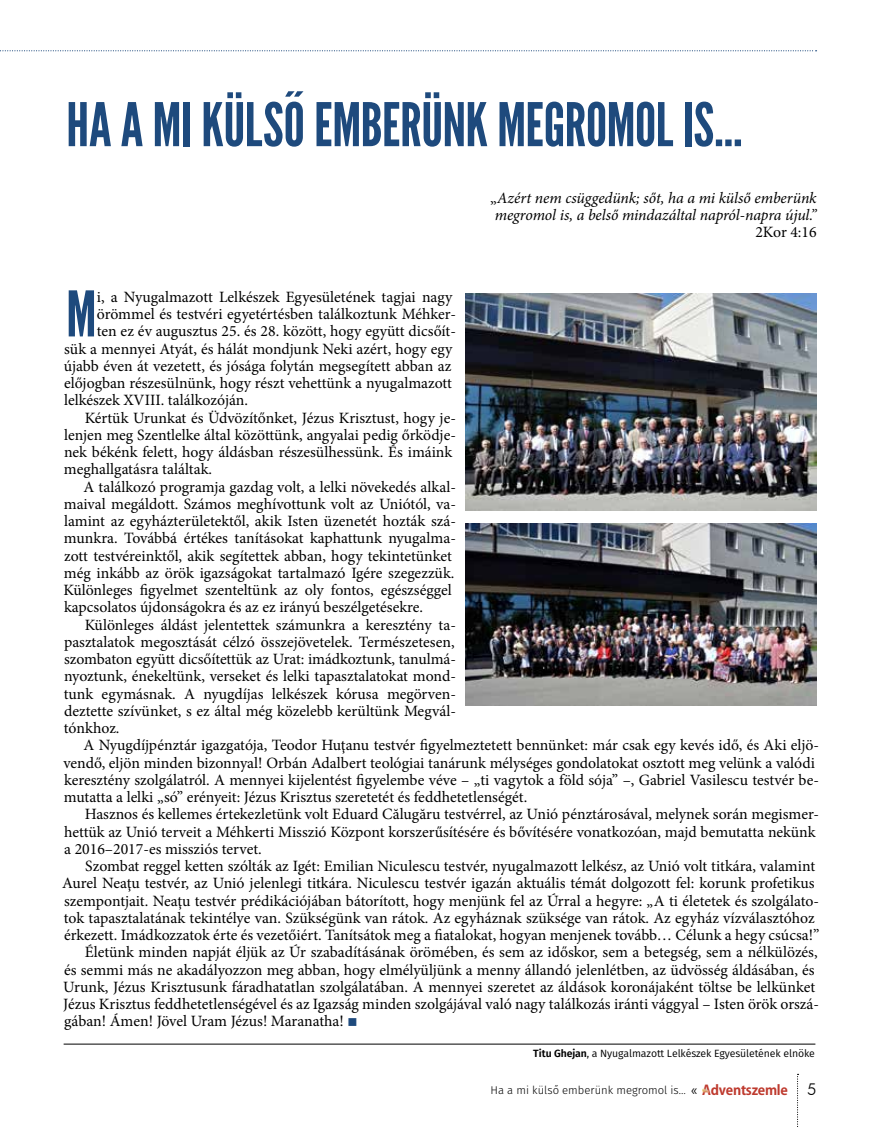
<style>
.page{position:relative;width:872px;height:1127px;background:#fff}
.page>*{position:absolute;margin:0;border:0;box-sizing:border-box;transform-origin:0 0}
.t1{font:62.7px "League Gothic";color:#1e4a7d}
.t2{font:60px "League Gothic";letter-spacing:-.01em;color:#1e4a7d}
.t3{font:15.75px "Minion Pro";color:#000}
.t4{font:italic 15.75px/17.2px "Minion Pro";letter-spacing:-.005em;color:#000}
.t5{font:300 11.25px "Fira Sans";color:#000}
.t6{font:10.5px "Fira Sans";letter-spacing:-.01em;color:#000}
.s1{font-style:normal}
.s2{color:#1e4a7d}
.s3{font-weight:600}
.s4{font-family:"Koz Go Pr 6 N";font-weight:400;font-size:13.5px}
.s5{font-family:"Koz Go Pr 6 N";font-weight:700;font-size:13.5px;color:#be3a2e}
.s6{font-family:"Futura BT";font-size:16.5px}
</style>
<div class="page">
<svg style="left:0;top:50px;width:816px;height:1px"></svg>
<hr style="left:64px;top:1044px;width:751px;height:1px;background:#000">
<img style="left:466px;top:523px;width:350px;height:183px">
<img style="left:466px;top:293px;width:350px;height:217px">
<svg style="left:797px;top:1074px;width:1px;height:53px"></svg>
<svg style="left:702px;top:1088px;width:6px;height:4px"></svg>
<h2 class="t2" style="left:66px;top:89px;width:678px">HA A MI KÜLSŐ EMBERÜNK MEGROMOL IS…</h2>
<p class="t4" style="left:490px;top:189px;width:328px"><span class="s1">„</span>Azért nem csüggedünk; sőt, ha a mi külső emberünk megromol is, a belső mindazáltal napról-napra újul.”</p>
<p class="t3" style="left:755px;top:222px;width:63px">2Kor 4:16</p>
<h1 class="t1" style="left:66px;top:277px;width:27px">M</h1>
<p class="t3" style="left:97px;top:286px;width:357px">i, a Nyugalmazott Lelkészek Egyesületének tagjai nagy</p>
<p class="t3" style="left:97px;top:304px;width:360px">örömmel és testvéri egyetértésben találkoztunk Méhker-</p>
<p class="t3" style="left:97px;top:321px;width:361px">ten ez év augusztus 25. és 28. között, hogy együtt dicsőít-</p>
<p class="t3" style="left:64px;top:338px;width:390px">sük a mennyei Atyát, és hálát mondjunk Neki azért, hogy egy</p>
<p class="t3" style="left:64px;top:355px;width:389px">újabb éven át vezetett, és jósága folytán megsegített abban az</p>
<p class="t3" style="left:64px;top:373px;width:389px">előjogban részesülnünk, hogy részt vehettünk a nyugalmazott</p>
<p class="t3" style="left:64px;top:390px;width:186px">lelkészek XVIII. találkozóján.</p>
<p class="t3" style="left:85px;top:407px;width:373px">Kértük Urunkat és Üdvözítőnket, Jézus Krisztust, hogy je-</p>
<p class="t3" style="left:64px;top:424px;width:393px">lenjen meg Szentlelke által közöttünk, angyalai pedig őrködje-</p>
<p class="t3" style="left:64px;top:442px;width:390px">nek békénk felett, hogy áldásban részesülhessünk. És imáink</p>
<p class="t3" style="left:64px;top:459px;width:150px">meghallgatásra találtak.</p>
<p class="t3" style="left:83px;top:476px;width:374px">A találkozó programja gazdag volt, a lelki növekedés alkal-</p>
<p class="t3" style="left:64px;top:493px;width:394px">maival megáldott. Számos meghívottunk volt az Uniótól, va-</p>
<p class="t3" style="left:64px;top:511px;width:393px">lamint az egyházterületektől, akik Isten üzenetét hozták szá-</p>
<p class="t3" style="left:64px;top:528px;width:393px">munkra. Továbbá értékes tanításokat kaphattunk nyugalma-</p>
<p class="t3" style="left:64px;top:545px;width:389px">zott testvéreinktől, akik segítettek abban, hogy tekintetünket</p>
<p class="t3" style="left:64px;top:562px;width:392px">még inkább az örök igazságokat tartalmazó Igére szegezzük.</p>
<p class="t3" style="left:63px;top:579px;width:390px">Különleges figyelmet szenteltünk az oly fontos, egészséggel</p>
<p class="t3" style="left:64px;top:597px;width:360px">kapcsolatos újdonságokra és az ez irányú beszélgetésekre.</p>
<p class="t3" style="left:85px;top:614px;width:373px">Különleges áldást jelentettek számunkra a keresztény ta-</p>
<p class="t3" style="left:64px;top:631px;width:392px">pasztalatok megosztását célzó összejövetelek. Természetesen,</p>
<p class="t3" style="left:64px;top:648px;width:393px">szombaton együtt dicsőítettük az Urat: imádkoztunk, tanulmá-</p>
<p class="t3" style="left:64px;top:666px;width:393px">nyoztunk, énekeltünk, verseket és lelki tapasztalatokat mond-</p>
<p class="t3" style="left:64px;top:683px;width:394px">tunk egymásnak. A nyugdíjas lelkészek kórusa megörven-</p>
<p class="t3" style="left:64px;top:700px;width:391px">deztette szívünket, s ez által még közelebb kerültünk Megvál-</p>
<p class="t3" style="left:64px;top:717px;width:57px">tónkhoz.</p>
<p class="t3" style="left:83px;top:735px;width:737px">A Nyugdíjpénztár igazgatója, Teodor Huţanu testvér figyelmeztetett bennünket: már csak egy kevés idő, és Aki eljö-</p>
<p class="t3" style="left:63px;top:752px;width:753px">vendő, eljön minden bizonnyal! Orbán Adalbert teológiai tanárunk mélységes gondolatokat osztott meg velünk a valódi</p>
<p class="t3" style="left:64px;top:769px;width:756px">keresztény szolgálatról. A mennyei kijelentést figyelembe véve – „ti vagytok a föld sója” –, Gabriel Vasilescu testvér be-</p>
<p class="t3" style="left:64px;top:786px;width:465px">mutatta a lelki „só” erényeit: Jézus Krisztus szeretetét és feddhetetlenségét.</p>
<p class="t3" style="left:85px;top:804px;width:736px">Hasznos és kellemes értekezletünk volt Eduard Călugăru testvérrel, az Unió pénztárosával, melynek során megismer-</p>
<p class="t3" style="left:64px;top:821px;width:753px">hettük az Unió terveit a Méhkerti Misszió Központ korszerűsítésére és bővítésére vonatkozóan, majd bemutatta nekünk</p>
<p class="t3" style="left:64px;top:838px;width:199px">a 2016–2017-es missziós tervet.</p>
<p class="t3" style="left:85px;top:855px;width:731px">Szombat reggel ketten szólták az Igét: Emilian Niculescu testvér, nyugalmazott lelkész, az Unió volt titkára, valamint</p>
<p class="t3" style="left:62px;top:873px;width:754px">Aurel Neaţu testvér, az Unió jelenlegi titkára. Niculescu testvér igazán aktuális témát dolgozott fel: korunk profetikus</p>
<p class="t3" style="left:64px;top:890px;width:756px">szempontjait. Neaţu testvér prédikációjában bátorított, hogy menjünk fel az Úrral a hegyre: „A ti életetek és szolgálato-</p>
<p class="t3" style="left:64px;top:907px;width:752px">tok tapasztalatának tekintélye van. Szükségünk van rátok. Az egyháznak szüksége van rátok. Az egyház vízválasztóhoz</p>
<p class="t3" style="left:64px;top:924px;width:756px">érkezett. Imádkozzatok érte és vezetőiért. Tanítsátok meg a fiatalokat, hogyan menjenek tovább… Célunk a hegy csúcsa!”</p>
<p class="t3" style="left:85px;top:942px;width:734px">Életünk minden napját éljük az Úr szabadításának örömében, és sem az időskor, sem a betegség, sem a nélkülözés,</p>
<p class="t3" style="left:64px;top:959px;width:752px">és semmi más ne akadályozzon meg abban, hogy elmélyüljünk a menny állandó jelenlétben, az üdvösség áldásában, és</p>
<p class="t3" style="left:63px;top:976px;width:753px">Urunk, Jézus Krisztusunk fáradhatatlan szolgálatában. A mennyei szeretet az áldások koronájaként töltse be lelkünket</p>
<p class="t3" style="left:63px;top:993px;width:757px">Jézus Krisztus feddhetetlenségével és az Igazság minden szolgájával való nagy találkozás iránti vággyal – Isten örök orszá-</p>
<p class="t3" style="left:64px;top:1011px;width:295px">gában! Ámen! Jövel Uram Jézus! Maranatha! <span class="s2">■</span></p>
<p class="t6" style="left:533px;top:1046px;width:283px"><span class="s3">Titu Ghejan</span>, a Nyugalmazott Lelkészek Egyesületének elnöke</p>
<p class="t5" style="left:490px;top:1082px;width:327px">Ha a mi külső emberünk megromol is… <span class="s4">«</span> <span class="s5">Adventszemle</span> <span class="s6">5</span></p>
</div>
